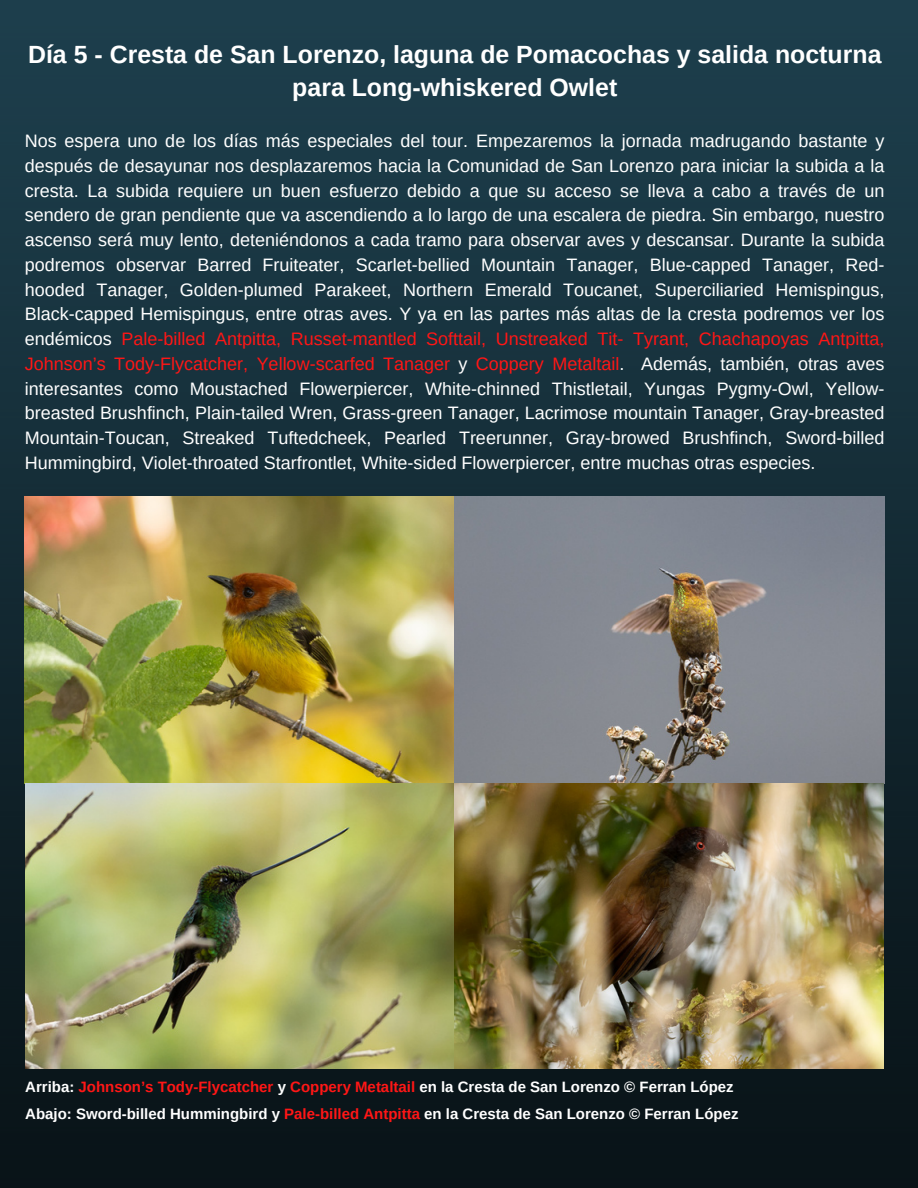
<style>
.page{position:relative;width:918px;height:1188px;background:#fff}
.page>*{position:absolute;margin:0;border:0;box-sizing:border-box;transform-origin:0 0}
.t1{font:700 24.9px/33.8px "Arimo";color:#fff;text-align:center}
.t2{font:18px/24.8px "Arimo";color:#fff;text-align:justify}
.t3{font:700 15px "Arimo";color:#fff}
.s1{color:#ff1616}
</style>
<div class="page">
<img style="left:0;top:0;width:918px;height:1188px">
<img style="left:25px;top:497px;width:860px;height:287px">
<img style="left:25px;top:783px;width:858px;height:286px">
<p class="t1" style="left:28px;top:37px;width:855px">Día 5 - Cresta de San Lorenzo, laguna de Pomacochas y salida nocturna para Long-whiskered Owlet</p>
<p class="t2" style="left:25px;top:128px;width:861px">Nos espera uno de los días más especiales del tour. Empezaremos la jornada madrugando bastante y después de desayunar nos desplazaremos hacia la Comunidad de San Lorenzo para iniciar la subida a la cresta. La subida requiere un buen esfuerzo debido a que su acceso se lleva a cabo a través de un sendero de gran pendiente que va ascendiendo a lo largo de una escalera de piedra. Sin embargo, nuestro ascenso será muy lento, deteniéndonos a cada tramo para observar aves y descansar. Durante la subida podremos observar Barred Fruiteater, Scarlet-bellied Mountain Tanager, Blue-capped Tanager, Red&shy;hooded Tanager, Golden-plumed Parakeet, Northern Emerald Toucanet, Superciliaried Hemispingus, Black-capped Hemispingus, entre otras aves. Y ya en las partes más altas de la cresta podremos ver los endémicos <span class="s1">Pale-billed Antpitta, Russet-mantled Softtail, Unstreaked Tit- Tyrant, Chachapoyas Antpitta, Johnson’s Tody-Flycatcher, Yellow-scarfed Tanager</span> y <span class="s1">Coppery Metaltail</span>. Además, también, otras aves interesantes como Moustached Flowerpiercer, White-chinned Thistletail, Yungas Pygmy-Owl, Yellow&shy;breasted Brushfinch, Plain-tailed Wren, Grass-green Tanager, Lacrimose mountain Tanager, Gray-breasted Mountain-Toucan, Streaked Tuftedcheek, Pearled Treerunner, Gray-browed Brushfinch, Sword-billed Hummingbird, Violet-throated Starfrontlet, White-sided Flowerpiercer, entre muchas otras especies.</p>
<p class="t3" style="left:25px;top:1078px;width:710px">Arriba: <span class="s1">Johnson’s Tody-Flycatcher</span> y <span class="s1">Coppery Metaltail</span> en la Cresta de San Lorenzo © Ferran López</p>
<p class="t3" style="left:25px;top:1106px;width:715px">Abajo: Sword-billed Hummingbird y <span class="s1">Pale-billed Antpitta</span> en la Cresta de San Lorenzo © Ferran López</p>
</div>
